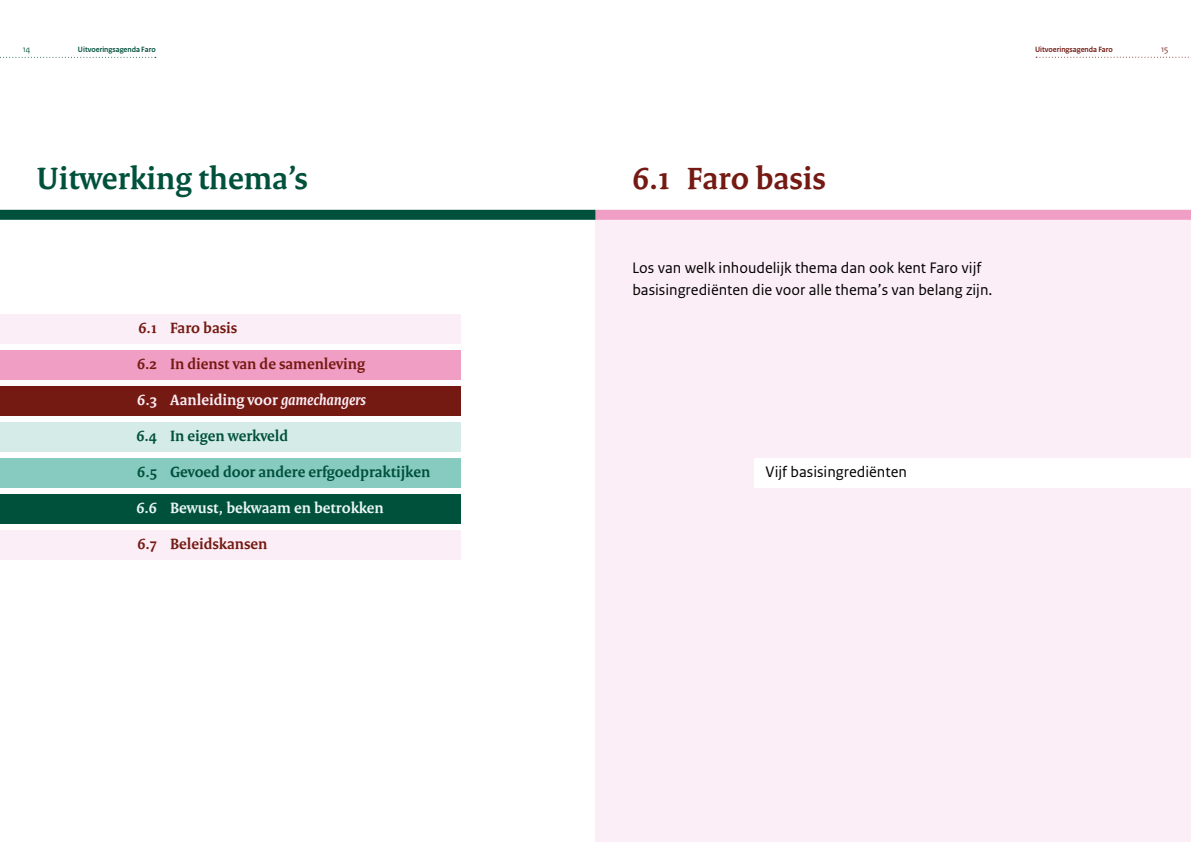
<style>
.page{position:relative;width:1191px;height:842px;background:#fff}
.page>*{position:absolute;margin:0;border:0;box-sizing:border-box;transform-origin:0 0}
._00_Titel_faro{font:700 33px "Rijksoverheid Serif";color:#00513c}
._00_Titel_faro_dbrui{font:700 33px "Rijksoverheid Serif";color:#741a13}
._01_intro_categorie{font:16px/22px "Rijksoverheid Sans Text";color:#000}
._01_Strategische_the{font:700 16px "Rijksoverheid Serif";color:#741a13}
._01_Strategische_the-2{font:700 16px "Rijksoverheid Serif";color:#00513c}
._01_Strategische_the-3{font:700 16px "Rijksoverheid Serif";color:#fceef6}
._01_Strategische_the-4{font:700 16px "Rijksoverheid Serif";color:#eaf5f4}
._01_Categorien_per_t{font:16px "Rijksoverheid Sans Text";color:#000}
.t1{font:9px "Rijksoverheid Sans Heading";color:#00513c}
.t2{font:9px "Rijksoverheid Sans Heading";color:#741a13}
.t3{font:700 8px "Rijksoverheid Sans Heading";color:#00513c}
.t4{font:700 8px "Rijksoverheid Sans Heading";color:#741a13}
.s1{font-style:italic}
</style>
<div class="page">
<div style="left:0;top:422px;width:461px;height:30px;background:#d5ebe7"></div>
<div style="left:0;top:458px;width:461px;height:30px;background:#87cac0"></div>
<div style="left:0;top:494px;width:461px;height:30px;background:#00513c"></div>
<div style="left:0;top:530px;width:461px;height:30px;background:#fceef6"></div>
<div style="left:0;top:386px;width:461px;height:30px;background:#741a13"></div>
<div style="left:0;top:350px;width:461px;height:29px;background:#f19ec4"></div>
<div style="left:0;top:314px;width:461px;height:29px;background:#fceef6"></div>
<div style="left:595px;top:218px;width:596px;height:624px;background:#fceef6"></div>
<div style="left:754px;top:458px;width:437px;height:30px;background:#fff"></div>
<svg style="left:1036px;top:57px;width:155px;height:1px"></svg>
<svg style="left:0;top:57px;width:156px;height:1px"></svg>
<div style="left:595px;top:210px;width:596px;height:10px;background:#f19ec4"></div>
<div style="left:0;top:210px;width:595px;height:10px;background:#00513c"></div>
<p class="t1" style="left:23px;top:44px;width:9px">14</p>
<p class="t3" style="left:78px;top:45px;width:79px">Uitvoeringsagenda Faro</p>
<p class="t4" style="left:1035px;top:45px;width:79px">Uitvoeringsagenda Faro</p>
<p class="t2" style="left:1161px;top:44px;width:9px">15</p>
<h1 class="_00_Titel_faro" style="left:37px;top:158px;width:273px">Uitwerking thema’s</h1>
<p class="_01_Strategische_the" style="left:139px;top:318px;width:100px">6.1 Faro basis</p>
<p class="_01_Strategische_the" style="left:137px;top:354px;width:229px">6.2 In dienst van de samenleving</p>
<p class="_01_Strategische_the-3" style="left:137px;top:390px;width:230px">6.3 Aanleiding voor <span class="s1">gamechangers</span></p>
<p class="_01_Strategische_the-2" style="left:136px;top:426px;width:153px">6.4 In eigen werkveld</p>
<p class="_01_Strategische_the-2" style="left:137px;top:462px;width:294px">6.5 Gevoed door andere erfgoedpraktijken</p>
<p class="_01_Strategische_the-4" style="left:136px;top:498px;width:249px">6.6 Bewust, bekwaam en betrokken</p>
<p class="_01_Strategische_the" style="left:137px;top:534px;width:132px">6.7 Beleidskansen</p>
<p class="_00_Titel_faro_dbrui" style="left:632px;top:158px;width:195px">6.1 Faro basis</p>
<p class="_01_intro_categorie" style="left:632px;top:257px;width:362px">Los van welk inhoudelijk thema dan ook kent Faro vijf basisingrediënten die voor alle thema’s van belang zijn.</p>
<p class="_01_Categorien_per_t" style="left:765px;top:462px;width:143px">Vijf basisingrediënten</p>
</div>
